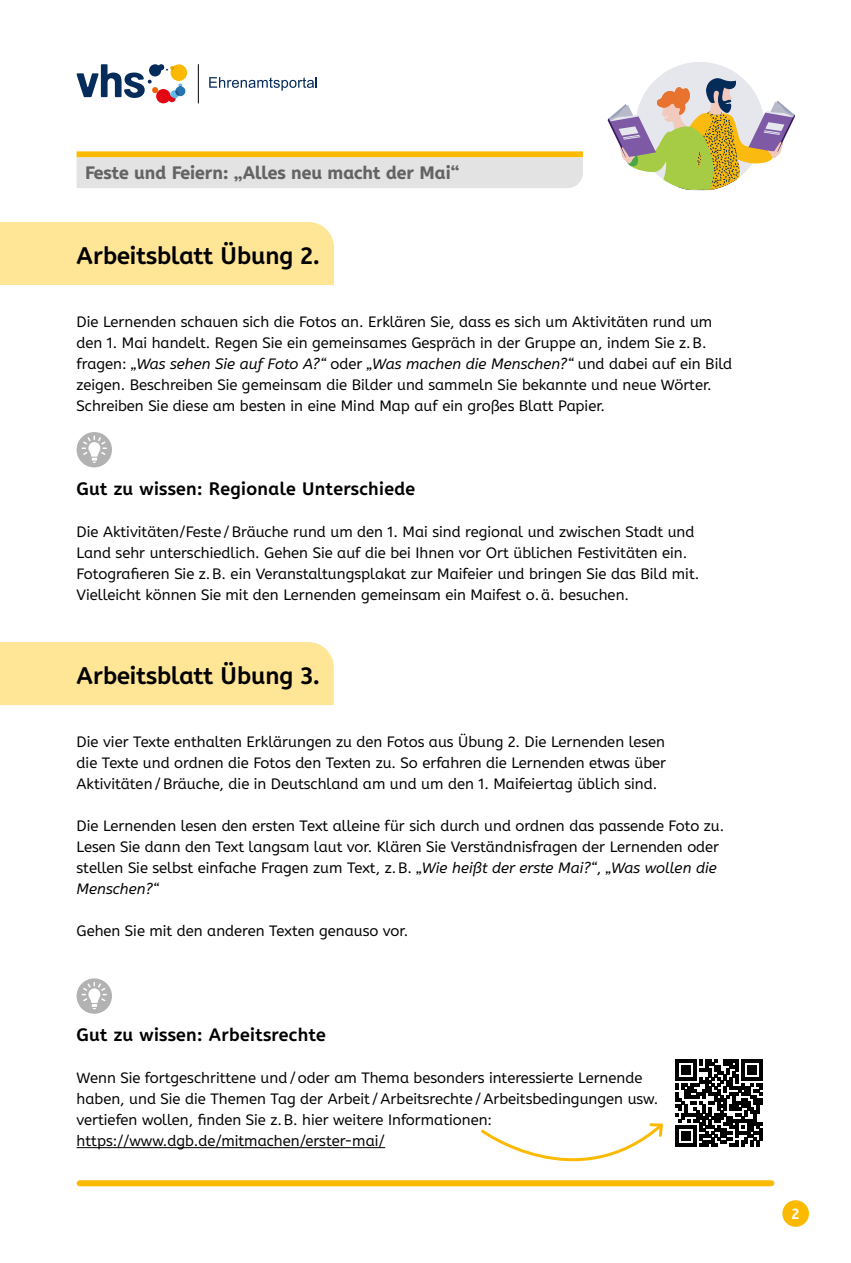
<style>
.page{position:relative;width:851px;height:1263px;background:#fff}
.page>*{position:absolute;margin:0;border:0;box-sizing:border-box;transform-origin:0 0}
.t1{font:700 24px "A Be Zeh EDU";color:#000}
.t2{font:700 18px "A Be Zeh EDU";letter-spacing:.02em;color:#000}
.t3{font:800 18px "A Be Zeh EDU";color:#646363}
.t4{font:15px/21px "A Be Zeh EDU";color:#000}
.t5{font:700 15px "A Be Zeh EDU";color:#fff}
.s1{font-style:italic}
</style>
<div class="page">
<div style="left:77px;top:151px;width:506px;height:6px;background:#fbba00"></div>
<div style="left:77px;top:157px;width:506px;height:31px;background:#e3e3e3"></div>
<svg style="left:607px;top:62px;width:188px;height:129px"></svg>
<hr style="left:198px;top:64px;width:1px;height:39px;background:#000">
<svg style="left:77px;top:64px;width:110px;height:39px"></svg>
<svg style="left:209px;top:77px;width:108px;height:14px"></svg>
<div style="left:782px;top:1200px;width:26px;height:27px;background:#fbba00;border-radius:50%"></div>
<div style="left:80px;top:1180px;width:691px;height:6px;background:#fbba00"></div>
<hr style="left:77px;top:1147px;width:308px;height:1px;background:#000">
<div style="left:77px;top:978px;width:35px;height:36px;background:#b3b2b2;border-radius:50%"></div>
<svg style="left:82px;top:982px;width:25px;height:29px"></svg>
<div style="left:0;top:222px;width:334px;height:63px;background:#ffe596"></div>
<div style="left:0;top:642px;width:334px;height:63px;background:#ffe596"></div>
<svg style="left:675px;top:1059px;width:87px;height:88px"></svg>
<svg style="left:479px;top:1123px;width:186px;height:64px"></svg>
<div style="left:77px;top:432px;width:35px;height:35px;background:#b3b2b2;border-radius:50%"></div>
<svg style="left:82px;top:436px;width:25px;height:29px"></svg>
<p class="t3" style="left:85px;top:160px;width:376px">Feste und Feiern: „Alles neu macht der Mai“</p>
<h1 class="t1" style="left:77px;top:240px;width:245px">Arbeitsblatt Übung 2.</h1>
<p class="t4" style="left:77px;top:311px;width:657px">Die Lernenden schauen sich die Fotos an. Erklären Sie, dass es sich um Aktivitäten rund um den 1. Mai handelt. Regen Sie ein gemeinsames Gespräch in der Gruppe an, indem Sie z.B. fragen: <span class="s1">„Was sehen Sie auf Foto A?“</span> oder <span class="s1">„Was machen die Menschen?“</span> und dabei auf ein Bild zeigen. Beschreiben Sie gemeinsam die Bilder und sammeln Sie bekannte und neue Wörter.<br>Schreiben Sie diese am besten in eine Mind Map auf ein großes Blatt Papier.</p>
<p class="t2" style="left:77px;top:477px;width:340px">Gut zu wissen: Regionale Unterschiede</p>
<p class="t4" style="left:77px;top:521px;width:624px">Die Aktivitäten/Feste/Bräuche rund um den 1. Mai sind regional und zwischen Stadt und Land sehr unterschiedlich. Gehen Sie auf die bei Ihnen vor Ort üblichen Festivitäten ein.<br>Fotografieren Sie z.B. ein Veranstaltungsplakat zur Maifeier und bringen Sie das Bild mit.<br>Vielleicht können Sie mit den Lernenden gemeinsam ein Maifest o.ä. besuchen.</p>
<h1 class="t1" style="left:77px;top:660px;width:245px">Arbeitsblatt Übung 3.</h1>
<p class="t4" style="left:77px;top:731px;width:591px;text-align:justify">Die vier Texte enthalten Erklärungen zu den Fotos aus Übung 2. Die Lernenden lesen die Texte und ordnen die Fotos den Texten zu. So erfahren die Lernenden etwas über Aktivitäten/Bräuche, die in Deutschland am und um den 1. Maifeiertag üblich sind.</p>
<p class="t4" style="left:77px;top:815px;width:649px">Die Lernenden lesen den ersten Text alleine für sich durch und ordnen das passende Foto zu.<br>Lesen Sie dann den Text langsam laut vor. Klären Sie Verständnisfragen der Lernenden oder stellen Sie selbst einfache Fragen zum Text, z.B. <span class="s1">„Wie heißt der erste Mai?“</span>, <span class="s1">„Was wollen die Menschen?“</span></p>
<p class="t4" style="left:77px;top:920px;width:333px">Gehen Sie mit den anderen Texten genauso vor.</p>
<p class="t2" style="left:77px;top:1023px;width:251px">Gut zu wissen: Arbeitsrechte</p>
<p class="t4" style="left:77px;top:1067px;width:583px">Wenn Sie fortgeschrittene und/oder am Thema besonders interessierte Lernende haben, und Sie die Themen Tag der Arbeit /Arbeitsrechte/Arbeitsbedingungen usw. vertiefen wollen, finden Sie z.B. hier weitere Informationen: https://www.dgb.de/mitmachen/erster-mai/</p>
<p class="t5" style="left:791px;top:1204px;width:9px">2</p>
</div>
